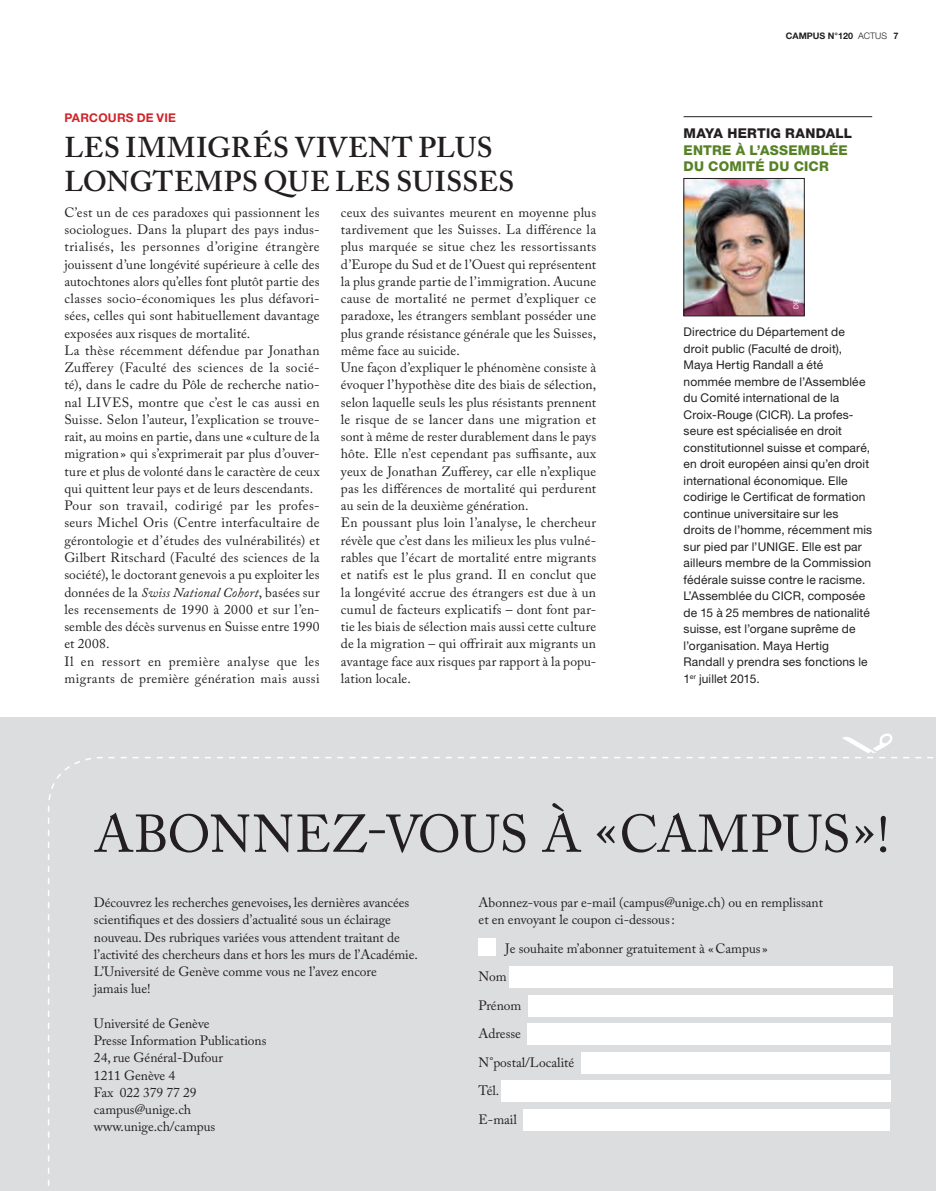
<style>
.page{position:relative;width:936px;height:1191px;background:#fff}
.page>*{position:absolute;margin:0;border:0;box-sizing:border-box;transform-origin:0 0}
.abonnez-vous_titre{font:52.5px "Adobe Caslon Pro";letter-spacing:-.005em;color:#231f20}
._04_titre{font:600 28.5px/34.5px "Adobe Caslon Pro";letter-spacing:.02em;color:#231f20}
.texte_normal{font:13.5px/17.2px "Adobe Caslon Pro";letter-spacing:.015em;color:#231f20;text-align:justify}
.abonnez-vous{font:13.5px/17.2px "Adobe Caslon Pro";color:#231f20}
.abonnez-vous_données{font:13.5px "Adobe Caslon Pro";color:#231f20}
._09_titre_brève_noir{font:800 13.5px/16.5px "Helvetica Neue";letter-spacing:.015em;color:#568225}
._10_texte_brève{font:12px/16.5px "Helvetica Neue";letter-spacing:.01em;color:#231f20}
._02_mot-clé_rouge{font:700 12px "Helvetica Neue";letter-spacing:.02em;color:#d1232a}
.folio_droite{font:700 9px "Helvetica Neue";color:#231f20}
.crédit{font:6.75px "Helvetica Neue";color:#fff}
.s1{font-style:italic}
.s2{font-weight:300}
.s3{color:#231f20}
</style>
<div class="page">
<div style="left:0;top:717px;width:935px;height:474px;background:#dcdddf"></div>
<svg style="left:48px;top:757px;width:885px;height:429px"></svg>
<svg style="left:106px;top:733px;width:815px;height:25px"></svg>
<div style="left:478px;top:939px;width:17px;height:17px;background:#fff"></div>
<div style="left:510px;top:966px;width:382px;height:21px;background:#fff"></div>
<div style="left:528px;top:995px;width:364px;height:21px;background:#fff"></div>
<div style="left:527px;top:1023px;width:364px;height:21px;background:#fff"></div>
<div style="left:580px;top:1052px;width:309px;height:21px;background:#fff"></div>
<div style="left:501px;top:1080px;width:390px;height:21px;background:#fff"></div>
<div style="left:523px;top:1109px;width:366px;height:21px;background:#fff"></div>
<hr style="left:683px;top:116px;width:189px;height:1px;background:#231f20">
<img style="left:685px;top:180px;width:117px;height:134px">
<div style="left:683px;top:178px;width:121px;height:138px;border:1px solid #231f20"></div>
<p class="_02_mot-clé_rouge" style="left:64px;top:111px;width:113px">PARCOURS DE VIE</p>
<p class="_04_titre" style="left:65px;top:130px;width:451px">LES IMMIGRÉS VIVENT PLUS<br>LONGTEMPS QUE LES SUISSES</p>
<p class="texte_normal" style="left:64px;top:203px;width:257px">C’est un de ces paradoxes qui passionnent les sociologues. Dans la plupart des pays indus&shy;trialisés, les personnes d’origine étrangère jouissent d’une longévité supérieure à celle des autochtones alors qu’elles font plutôt partie des classes socio-économiques les plus défavori&shy;sées, celles qui sont habituellement davantage exposées aux risques de mortalité.</p>
<p class="texte_normal" style="left:64px;top:341px;width:257px">La thèse récemment défendue par Jonathan Zufferey (Faculté des sciences de la socié&shy;té), dans le cadre du Pôle de recherche natio&shy;nal LIVES, montre que c’est le cas aussi en Suisse. Selon l’auteur, l’explication se trouve&shy;rait, au moins en partie, dans une «culture de la migration» qui s’exprimerait par plus d’ouver&shy;ture et plus de volonté dans le caractère de ceux qui quittent leur pays et de leurs descendants.</p>
<p class="texte_normal" style="left:64px;top:497px;width:257px">Pour son travail, codirigé par les profes&shy;seurs Michel Oris (Centre interfacultaire de gérontologie et d’études des vulnérabilités) et Gilbert Ritschard (Faculté des sciences de la société), le doctorant genevois a pu exploiter les données de la <span class="s1">Swiss National Cohort</span>, basées sur les recensements de 1990 à 2000 et sur l’en&shy;semble des décès survenus en Suisse entre 1990 et 2008.</p>
<p class="texte_normal" style="left:64px;top:652px;width:257px">Il en ressort en première analyse que les migrants de première génération mais aussi</p>
<p class="texte_normal" style="left:341px;top:203px;width:257px">ceux des suivantes meurent en moyenne plus tardivement que les Suisses. La différence la plus marquée se situe chez les ressortissants d’Europe du Sud et de l’Ouest qui représentent la plus grande partie de l’immigration. Aucune cause de mortalité ne permet d’expliquer ce paradoxe, les étrangers semblant posséder une plus grande résistance générale que les Suisses, même face au suicide.</p>
<p class="texte_normal" style="left:341px;top:359px;width:257px">Une façon d’expliquer le phénomène consiste à évoquer l’hypothèse dite des biais de sélection, selon laquelle seuls les plus résistants prennent le risque de se lancer dans une migration et sont à même de rester durablement dans le pays hôte. Elle n’est cependant pas suffisante, aux yeux de Jonathan Zufferey, car elle n’explique pas les différences de mortalité qui perdurent au sein de la deuxième génération.</p>
<p class="texte_normal" style="left:341px;top:514px;width:257px">En poussant plus loin l’analyse, le chercheur révèle que c’est dans les milieux les plus vulné&shy;rables que l’écart de mortalité entre migrants et natifs est le plus grand. Il en conclut que la longévité accrue des étrangers est due à un cumul de facteurs explicatifs – dont font par&shy;tie les biais de sélection mais aussi cette culture de la migration – qui offrirait aux migrants un avantage face aux risques par rapport à la popu&shy;lation locale.</p>
<p class="folio_droite" style="left:785px;top:30px;width:103px">CAMPUS N°120 <span class="s2">ACTUS</span></p>
<p class="folio_droite" style="left:893px;top:30px;width:7px">7</p>
<p class="_09_titre_brève_noir" style="left:683px;top:125px;width:170px"><span class="s3">MAYA HERTIG RANDALL<br></span>ENTRE À L’ASSEMBLÉE<br>DU COMITÉ DU CICR</p>
<p class="crédit" style="left:791px;top:309px;width:11px;rotate:-90deg">DR</p>
<p class="_10_texte_brève" style="left:683px;top:323px;width:190px">Directrice du Département de droit public (Faculté de droit),<br>Maya Hertig Randall a été nommée membre de l’Assemblée du Comité international de la<br>Croix-Rouge (CICR). La profes&shy;seure est spécialisée en droit constitutionnel suisse et comparé, en droit européen ainsi qu’en droit international économique. Elle codirige le Certificat de formation continue universitaire sur les droits de l’homme, récemment mis sur pied par l’UNIGE. Elle est par ailleurs membre de la Commission fédérale suisse contre le racisme.<br>L’Assemblée du CICR, composée de 15 à 25 membres de nationalité suisse, est l’organe suprême de l’organisation. Maya Hertig<br>Randall y prendra ses fonctions le<br>1<sup>er</sup> juillet 2015.</p>
<p class="abonnez-vous_titre" style="left:94px;top:803px;width:796px">ABONNEZ-VOUS À «CAMPUS»!</p>
<p class="abonnez-vous" style="left:94px;top:893px;width:325px">Découvrez les recherches genevoises, les dernières avancées scientifiques et des dossiers d’actualité sous un éclairage nouveau. Des rubriques variées vous attendent traitant de l’activité des chercheurs dans et hors les murs de l’Académie.<br>L’Université de Genève comme vous ne l’avez encore<br>jamais lue!</p>
<p class="abonnez-vous" style="left:478px;top:893px;width:346px">Abonnez-vous par e-mail (campus@unige.ch) ou en remplissant et en envoyant le coupon ci-dessous:</p>
<p class="abonnez-vous_données" style="left:505px;top:940px;width:264px">Je souhaite m’abonner gratuitement à «Campus »</p>
<p class="abonnez-vous_données" style="left:478px;top:968px;width:30px">Nom</p>
<p class="abonnez-vous_données" style="left:478px;top:997px;width:44px">Prénom</p>
<p class="abonnez-vous_données" style="left:478px;top:1025px;width:44px">Adresse</p>
<p class="abonnez-vous_données" style="left:478px;top:1054px;width:97px">N°postal/Localité</p>
<p class="abonnez-vous_données" style="left:478px;top:1082px;width:22px">Tél.</p>
<p class="abonnez-vous_données" style="left:478px;top:1111px;width:40px">E-mail</p>
<p class="abonnez-vous" style="left:94px;top:1014px;width:117px">Université de Genève</p>
<p class="abonnez-vous" style="left:94px;top:1031px;width:174px">Presse Information Publications</p>
<p class="abonnez-vous" style="left:94px;top:1049px;width:131px">24, rue Général-Dufour</p>
<p class="abonnez-vous" style="left:94px;top:1066px;width:83px">1211 Genève 4</p>
<p class="abonnez-vous" style="left:94px;top:1083px;width:104px">Fax 022 379 77 29</p>
<p class="abonnez-vous" style="left:94px;top:1100px;width:99px">campus@unige.ch</p>
<p class="abonnez-vous" style="left:94px;top:1118px;width:123px">www.unige.ch/campus</p>
</div>
